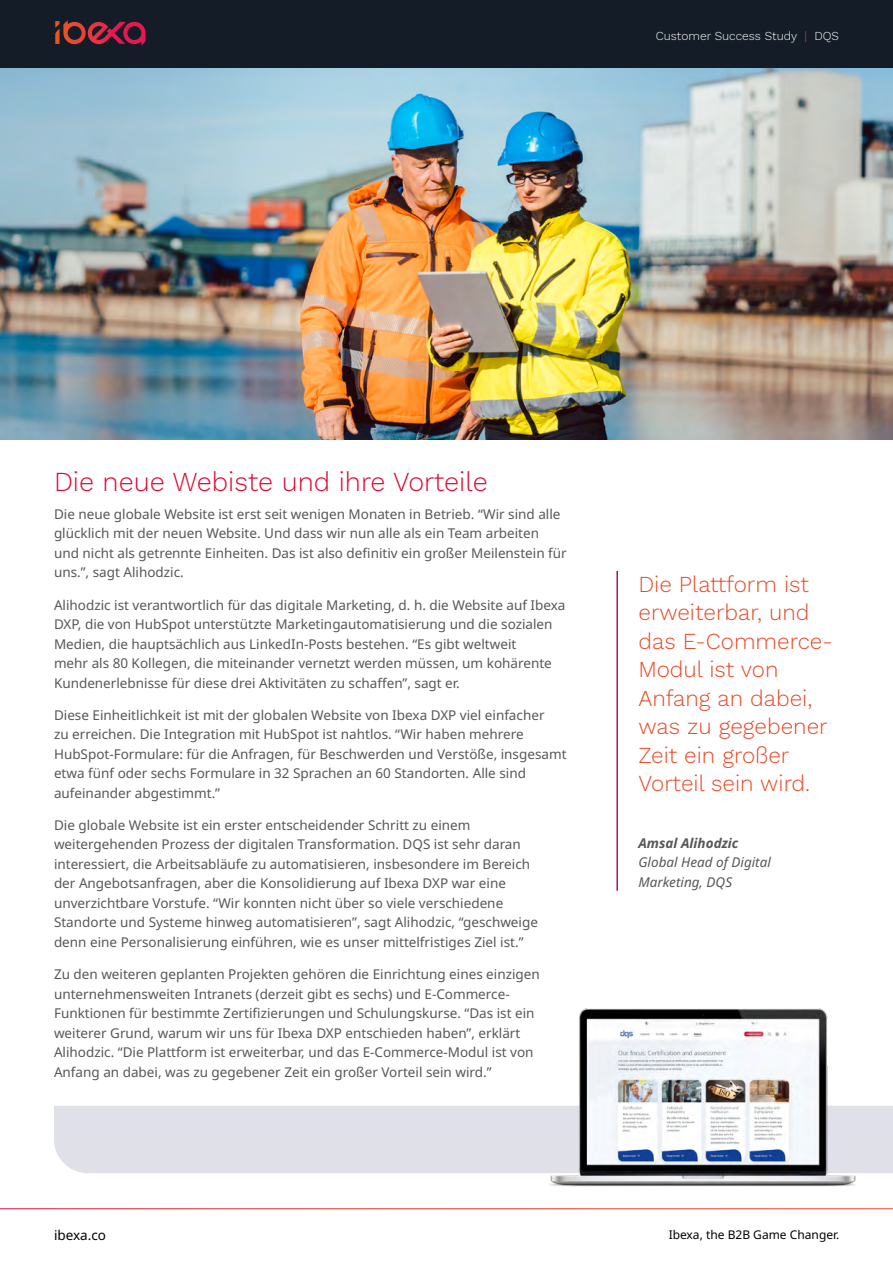
<style>
.page{position:relative;width:893px;height:1263px;background:#fff}
.page>*{position:absolute;margin:0;border:0;box-sizing:border-box;transform-origin:0 0}
.t1{font:300 27px "Work Sans";color:#db0a33}
.t2{font:300 22.5px/28.5px "Work Sans";color:#e84926}
.t3{font:13.5px/19.5px "Noto Sans";color:#575756}
.t4{font:italic 13.5px/19.5px "Noto Sans";color:#575756}
.t5{font:italic 700 13.5px "Noto Sans";color:#575756}
.t6{font:13.5px "Noto Sans";color:#000}
.t7{font:300 12px "Work Sans";color:#fff}
.t8{font:12px "Noto Sans";color:#000}
.s1{color:#e84926}
</style>
<div class="page">
<div style="left:0;top:0;width:893px;height:68px;background:#141c27"></div>
<svg style="left:55px;top:20px;width:91px;height:26px"></svg>
<img style="left:0;top:68px;width:893px;height:371px">
<hr style="left:616px;top:571px;width:2px;height:320px;background:#ae1164">
<div style="left:54px;top:1106px;width:839px;height:67px;background:#e0e0e8"></div>
<img style="left:546px;top:1008px;width:313px;height:178px">
<p class="t7" style="left:656px;top:26px;width:185px">Customer Success Study <span class="s1">|</span> DQS</p>
<h1 class="t1" style="left:54px;top:461px;width:435px">Die neue Webiste und ihre Vorteile</h1>
<p class="t3" style="left:54px;top:504px;width:514px">Die neue globale Website ist erst seit wenigen Monaten in Betrieb. “Wir sind alle glücklich mit der neuen Website. Und dass wir nun alle als ein Team arbeiten und nicht als getrennte Einheiten. Das ist also definitiv ein großer Meilenstein für uns.”, sagt Alihodzic.</p>
<p class="t3" style="left:54px;top:595px;width:513px">Alihodzic ist verantwortlich für das digitale Marketing, d. h. die Website auf Ibexa DXP, die von HubSpot unterstützte Marketingautomatisierung und die sozialen Medien, die hauptsächlich aus LinkedIn-Posts bestehen. “Es gibt weltweit<br>mehr als 80 Kollegen, die miteinander vernetzt werden müssen, um kohärente Kundenerlebnisse für diese drei Aktivitäten zu schaffen”, sagt er.</p>
<p class="t3" style="left:54px;top:705px;width:514px">Diese Einheitlichkeit ist mit der globalen Website von Ibexa DXP viel einfacher<br>zu erreichen. Die Integration mit HubSpot ist nahtlos. “Wir haben mehrere HubSpot-Formulare: für die Anfragen, für Beschwerden und Verstöße, insgesamt etwa fünf oder sechs Formulare in 32 Sprachen an 60 Standorten. Alle sind aufeinander abgestimmt.”</p>
<p class="t3" style="left:54px;top:815px;width:485px">Die globale Website ist ein erster entscheidender Schritt zu einem weitergehenden Prozess der digitalen Transformation. DQS ist sehr daran interessiert, die Arbeitsabläufe zu automatisieren, insbesondere im Bereich der Angebotsanfragen, aber die Konsolidierung auf Ibexa DXP war eine unverzichtbare Vorstufe. “Wir konnten nicht über so viele verschiedene Standorte und Systeme hinweg automatisieren”, sagt Alihodzic, “geschweige denn eine Personalisierung einführen, wie es unser mittelfristiges Ziel ist.”</p>
<p class="t3" style="left:54px;top:965px;width:487px">Zu den weiteren geplanten Projekten gehören die Einrichtung eines einzigen unternehmensweiten Intranets (derzeit gibt es sechs) und E-Commerce-Funktionen für bestimmte Zertifizierungen und Schulungskurse. “Das ist ein weiterer Grund, warum wir uns für Ibexa DXP entschieden haben”, erklärt Alihodzic. “Die Plattform ist erweiterbar, und das E-Commerce-Modul ist von Anfang an dabei, was zu gegebener Zeit ein großer Vorteil sein wird.”</p>
<h2 class="t2" style="left:638px;top:569px;width:196px">Die Plattform ist erweiterbar, und das E-Commerce-<br>Modul ist von<br>Anfang an dabei, was zu gegebener<br>Zeit ein großer<br>Vorteil sein wird.</h2>
<p class="t5" style="left:638px;top:833px;width:101px">Amsal Alihodzic</p>
<p class="t4" style="left:638px;top:853px;width:134px">Global Head of Digital<br>Marketing, DQS</p>
<p class="t6" style="left:54px;top:1227px;width:54px">ibexa.co</p>
<p class="t8" style="left:669px;top:1228px;width:172px">Ibexa, the B2B Game Changer.</p>
</div>
